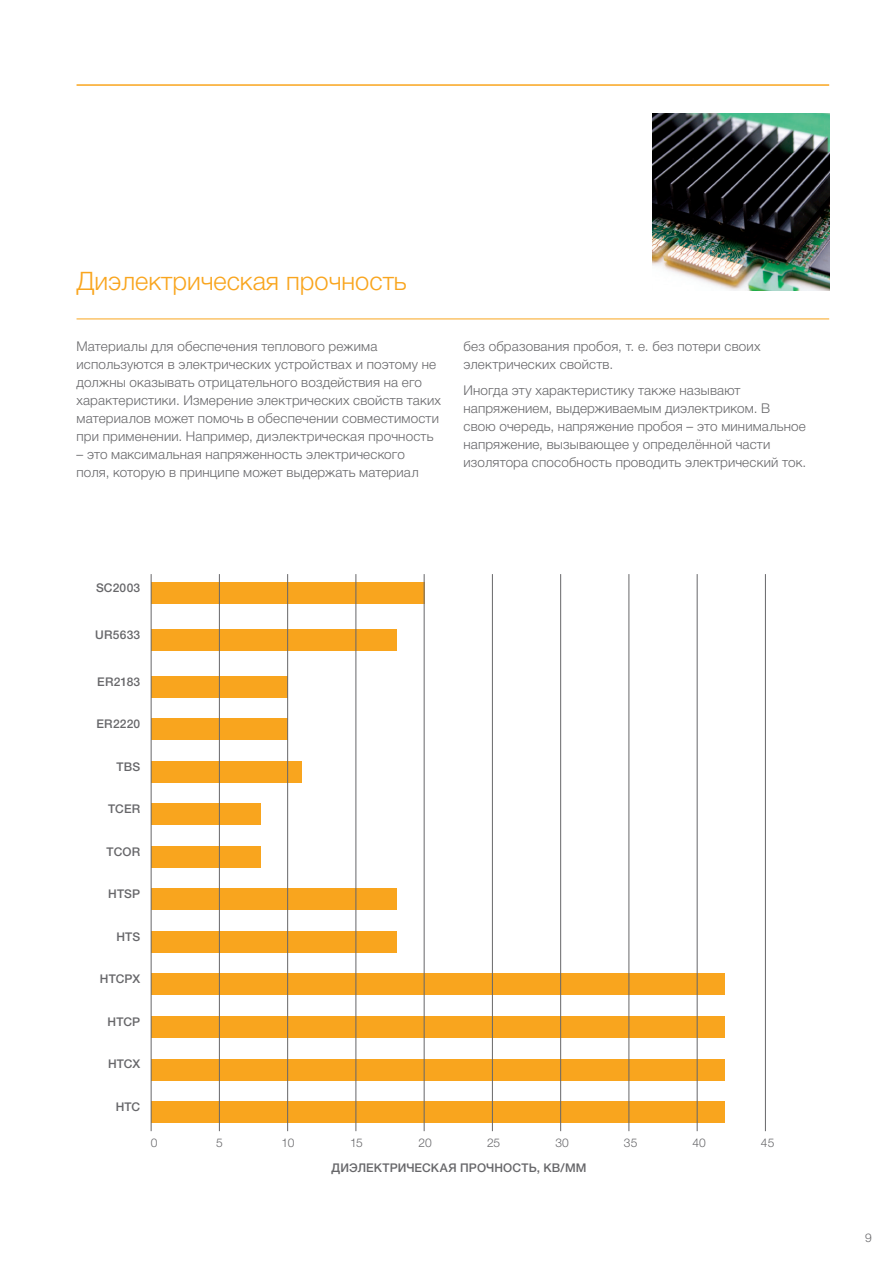
<style>
.page{position:relative;width:893px;height:1263px;background:#fff}
.page>*{position:absolute;margin:0;border:0;box-sizing:border-box;transform-origin:0 0}
.t1{font:300 25.5px "Helvetica Neue LTCYR";color:#f9a51e}
.t2{font:300 13.5px/18px "Helvetica Neue LTCYR";letter-spacing:.01em;color:#67676a}
.t3{font:500 12px "Helvetica Neue";letter-spacing:.015em;color:#67676a}
.t4{font:500 12px "Helvetica Neue LTCYR";letter-spacing:.005em;color:#67676a}
.t5{font:300 12px "Helvetica Neue";letter-spacing:.005em;color:#67676a}
</style>
<div class="page">
<hr style="left:77px;top:84px;width:752px;height:2px;background:#f9a51e">
<hr style="left:77px;top:319px;width:752px;height:1px;background:#f9a51e">
<div style="left:151px;top:846px;width:109px;height:21px;background:#f9a51e"></div>
<div style="left:151px;top:804px;width:109px;height:21px;background:#f9a51e"></div>
<div style="left:151px;top:761px;width:150px;height:21px;background:#f9a51e"></div>
<div style="left:151px;top:719px;width:136px;height:21px;background:#f9a51e"></div>
<div style="left:151px;top:676px;width:136px;height:21px;background:#f9a51e"></div>
<div style="left:151px;top:629px;width:246px;height:22px;background:#f9a51e"></div>
<div style="left:151px;top:583px;width:273px;height:21px;background:#f9a51e"></div>
<div style="left:151px;top:889px;width:246px;height:21px;background:#f9a51e"></div>
<div style="left:151px;top:931px;width:246px;height:21px;background:#f9a51e"></div>
<div style="left:151px;top:974px;width:573px;height:21px;background:#f9a51e"></div>
<div style="left:151px;top:1016px;width:573px;height:21px;background:#f9a51e"></div>
<div style="left:151px;top:1059px;width:573px;height:21px;background:#f9a51e"></div>
<div style="left:151px;top:1101px;width:573px;height:22px;background:#f9a51e"></div>
<hr style="left:151px;top:574px;width:1px;height:557px;background:#67676a">
<hr style="left:219px;top:574px;width:1px;height:557px;background:#67676a">
<hr style="left:287px;top:574px;width:1px;height:557px;background:#67676a">
<hr style="left:356px;top:574px;width:1px;height:557px;background:#67676a">
<hr style="left:424px;top:574px;width:1px;height:557px;background:#67676a">
<hr style="left:492px;top:574px;width:1px;height:557px;background:#67676a">
<hr style="left:560px;top:574px;width:1px;height:557px;background:#67676a">
<hr style="left:629px;top:574px;width:1px;height:557px;background:#67676a">
<hr style="left:697px;top:574px;width:1px;height:557px;background:#67676a">
<hr style="left:765px;top:574px;width:1px;height:557px;background:#67676a">
<img style="left:653px;top:114px;width:176px;height:176px">
<h1 class="t1" style="left:77px;top:267px;width:332px">Диэлектрическая прочность</h1>
<p class="t2" style="left:77px;top:337px;width:366px">Материалы для обеспечения теплового режима используются в электрических устройствах и поэтому не должны оказывать отрицательного воздействия на его характеристики. Измерение электрических свойств таких материалов может помочь в обеспечении совместимости при применении. Например, диэлектрическая прочность</p>
<p class="t2" style="left:77px;top:445px;width:344px">– это максимальная напряженность электрического поля, которую в принципе может выдержать материал</p>
<p class="t2" style="left:463px;top:337px;width:298px">без образования пробоя, т. е. без потери своих электрических свойств.</p>
<p class="t2" style="left:463px;top:382px;width:344px">Иногда эту характеристику также называют напряжением, выдерживаемым диэлектриком. В<br>свою очередь, напряжение пробоя – это минимальное напряжение, вызывающее у определённой части изолятора способность проводить электрический ток.</p>
<p class="t3" style="left:96px;top:580px;width:46px">SC2003</p>
<p class="t3" style="left:95px;top:627px;width:47px">UR5633</p>
<p class="t3" style="left:97px;top:674px;width:45px">ER2183</p>
<p class="t3" style="left:97px;top:717px;width:45px">ER2220</p>
<p class="t3" style="left:117px;top:759px;width:25px">TBS</p>
<p class="t3" style="left:108px;top:802px;width:34px">TCER</p>
<p class="t3" style="left:107px;top:844px;width:35px">TCOR</p>
<p class="t3" style="left:108px;top:887px;width:34px">HTSP</p>
<p class="t3" style="left:116px;top:929px;width:25px">HTS</p>
<p class="t3" style="left:100px;top:972px;width:42px">HTCPX</p>
<p class="t3" style="left:108px;top:1014px;width:34px">HTCP</p>
<p class="t3" style="left:108px;top:1057px;width:34px">HTCX</p>
<p class="t3" style="left:116px;top:1099px;width:26px">HTC</p>
<p class="t5" style="left:151px;top:1135px;width:8px">0</p>
<p class="t5" style="left:216px;top:1135px;width:8px">5</p>
<p class="t5" style="left:282px;top:1135px;width:14px">10</p>
<p class="t5" style="left:350px;top:1135px;width:14px">15</p>
<p class="t5" style="left:418px;top:1135px;width:15px">20</p>
<p class="t5" style="left:487px;top:1135px;width:15px">25</p>
<p class="t5" style="left:555px;top:1135px;width:15px">30</p>
<p class="t5" style="left:624px;top:1135px;width:15px">35</p>
<p class="t5" style="left:692px;top:1135px;width:15px">40</p>
<p class="t5" style="left:761px;top:1135px;width:15px">45</p>
<p class="t4" style="left:332px;top:1160px;width:256px">ДИЭЛЕКТРИЧЕСКАЯ ПРОЧНОСТЬ, КВ/ММ</p>
<p class="t5" style="left:865px;top:1230px;width:8px">9</p>
</div>
